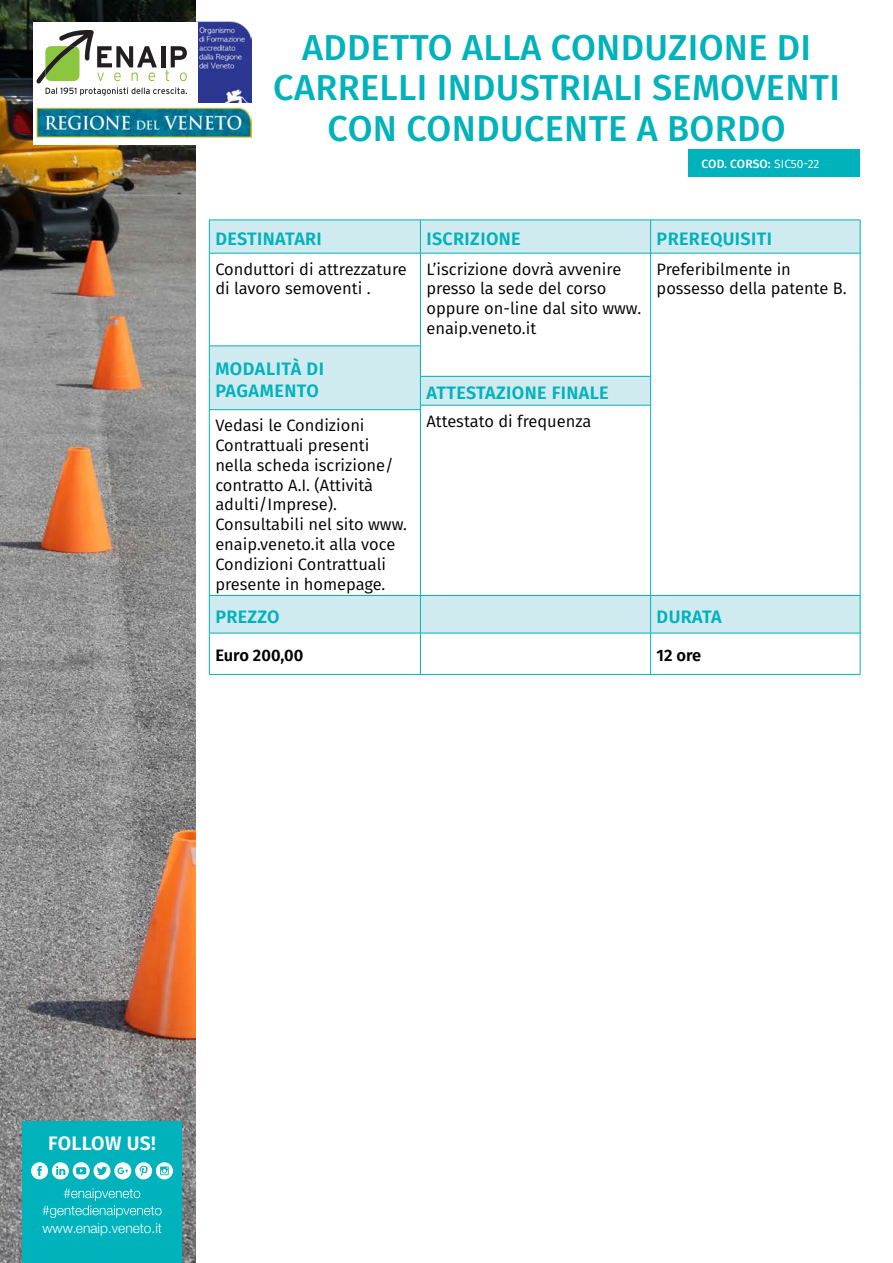
<style>
.page{position:relative;width:893px;height:1263px;background:#fff}
.page>*{position:absolute;margin:0;border:0;box-sizing:border-box;transform-origin:0 0}
.t1{font:500 36px/40.5px "Fira Sans";letter-spacing:.01em;color:#00b2bc;text-align:center}
.t2{font:600 19.5px "Fira Sans";letter-spacing:.015em;color:#fff}
.t3{font:600 18px "Fira Sans";letter-spacing:.02em;color:#00b2bc}
.t4{font:16.5px/19.8px "Fira Sans";color:#000}
.t5{font:600 16.5px "Fira Sans";color:#000}
.t6{font:300 13.8px "Helvetica Neue";color:#fff}
.t7{font:500 12px "Fira Sans";letter-spacing:.005em;color:#fff}
.s1{font-weight:400}
</style>
<div class="page">
<svg style="left:210px;top:221px;width:650px;height:412px"></svg>
<hr style="left:209px;top:220px;width:211px;height:1px;background:#00b2bc">
<hr style="left:209px;top:220px;width:1px;height:33px;background:#00b2bc">
<hr style="left:420px;top:220px;width:231px;height:1px;background:#00b2bc">
<hr style="left:420px;top:220px;width:1px;height:33px;background:#00b2bc">
<hr style="left:651px;top:220px;width:209px;height:1px;background:#00b2bc">
<hr style="left:650px;top:220px;width:1px;height:33px;background:#00b2bc">
<hr style="left:860px;top:220px;width:1px;height:33px;background:#00b2bc">
<hr style="left:209px;top:253px;width:211px;height:1px;background:#00b2bc">
<hr style="left:209px;top:253px;width:1px;height:93px;background:#00b2bc">
<hr style="left:420px;top:253px;width:231px;height:1px;background:#00b2bc">
<hr style="left:420px;top:253px;width:1px;height:93px;background:#00b2bc">
<hr style="left:651px;top:253px;width:209px;height:1px;background:#00b2bc">
<hr style="left:650px;top:253px;width:1px;height:93px;background:#00b2bc">
<hr style="left:860px;top:253px;width:1px;height:93px;background:#00b2bc">
<hr style="left:209px;top:346px;width:212px;height:1px;background:#00b2bc">
<hr style="left:209px;top:346px;width:1px;height:30px;background:#00b2bc">
<hr style="left:420px;top:346px;width:1px;height:30px;background:#00b2bc">
<hr style="left:650px;top:346px;width:1px;height:30px;background:#00b2bc">
<hr style="left:860px;top:346px;width:1px;height:30px;background:#00b2bc">
<hr style="left:420px;top:376px;width:231px;height:1px;background:#00b2bc">
<svg style="left:209px;top:376px;width:1px;height:33px"></svg>
<hr style="left:420px;top:405px;width:231px;height:1px;background:#00b2bc">
<svg style="left:420px;top:376px;width:1px;height:33px"></svg>
<svg style="left:650px;top:376px;width:1px;height:34px"></svg>
<svg style="left:860px;top:376px;width:1px;height:34px"></svg>
<hr style="left:209px;top:409px;width:212px;height:1px;background:#00b2bc">
<hr style="left:209px;top:410px;width:1px;height:185px;background:#00b2bc">
<hr style="left:420px;top:410px;width:1px;height:185px;background:#00b2bc">
<hr style="left:650px;top:410px;width:1px;height:185px;background:#00b2bc">
<hr style="left:860px;top:410px;width:1px;height:185px;background:#00b2bc">
<hr style="left:209px;top:595px;width:211px;height:1px;background:#00b2bc">
<hr style="left:209px;top:596px;width:1px;height:37px;background:#00b2bc">
<hr style="left:420px;top:595px;width:231px;height:1px;background:#00b2bc">
<hr style="left:420px;top:596px;width:1px;height:37px;background:#00b2bc">
<hr style="left:651px;top:595px;width:209px;height:1px;background:#00b2bc">
<hr style="left:650px;top:596px;width:1px;height:37px;background:#00b2bc">
<hr style="left:860px;top:596px;width:1px;height:37px;background:#00b2bc">
<hr style="left:209px;top:633px;width:211px;height:1px;background:#00b2bc">
<hr style="left:209px;top:633px;width:1px;height:41px;background:#00b2bc">
<hr style="left:420px;top:633px;width:231px;height:1px;background:#00b2bc">
<hr style="left:420px;top:633px;width:1px;height:41px;background:#00b2bc">
<hr style="left:651px;top:633px;width:209px;height:1px;background:#00b2bc">
<hr style="left:650px;top:633px;width:1px;height:41px;background:#00b2bc">
<hr style="left:860px;top:633px;width:1px;height:41px;background:#00b2bc">
<hr style="left:209px;top:674px;width:211px;height:1px;background:#00b2bc">
<hr style="left:420px;top:674px;width:231px;height:1px;background:#00b2bc">
<hr style="left:651px;top:674px;width:209px;height:1px;background:#00b2bc">
<img style="left:0;top:0;width:196px;height:1263px">
<img style="left:198px;top:22px;width:53px;height:80px">
<div style="left:22px;top:1121px;width:160px;height:142px;background:#00b2bc"></div>
<svg style="left:31px;top:1162px;width:142px;height:17px"></svg>
<svg style="left:42px;top:1188px;width:120px;height:30px"></svg>
<div style="left:688px;top:149px;width:172px;height:27px;background:#00b2bc"></div>
<div style="left:33px;top:22px;width:165px;height:123px;background:#fff"></div>
<svg style="left:36px;top:30px;width:151px;height:66px"></svg>
<img style="left:36px;top:108px;width:216px;height:29px">
<p class="t1" style="left:273px;top:25px;width:568px">ADDETTO ALLA CONDUZIONE DI<br>CARRELLI INDUSTRIALI SEMOVENTI<br>CON CONDUCENTE A BORDO</p>
<p class="t7" style="left:702px;top:155px;width:119px">COD. CORSO: <span class="s1">SIC50-22</span></p>
<p class="t3" style="left:215px;top:224px;width:108px">DESTINATARI</p>
<p class="t3" style="left:426px;top:224px;width:96px">ISCRIZIONE</p>
<p class="t3" style="left:657px;top:224px;width:117px">PREREQUISITI</p>
<p class="t4" style="left:215px;top:259px;width:193px">Conduttori di attrezzature di lavoro semoventi .</p>
<p class="t4" style="left:426px;top:259px;width:216px">L’iscrizione dovrà avvenire presso la sede del corso oppure on-line dal sito www. enaip.veneto.it</p>
<p class="t4" style="left:657px;top:259px;width:191px">Preferibilmente in possesso della patente B.</p>
<p class="t3" style="left:215px;top:354px;width:110px">MODALITÀ DI</p>
<p class="t3" style="left:215px;top:376px;width:105px">PAGAMENTO</p>
<p class="t3" style="left:426px;top:378px;width:184px">ATTESTAZIONE FINALE</p>
<p class="t4" style="left:215px;top:415px;width:151px">Vedasi le Condizioni</p>
<p class="t4" style="left:426px;top:411px;width:166px">Attestato di frequenza</p>
<p class="t4" style="left:215px;top:435px;width:180px">Contrattuali presenti nella scheda iscrizione/ contratto A.I. (Attività adulti/Imprese).</p>
<p class="t4" style="left:215px;top:514px;width:193px">Consultabili nel sito www. enaip.veneto.it alla voce<br>Condizioni Contrattuali presente in homepage.</p>
<p class="t3" style="left:215px;top:602px;width:66px">PREZZO</p>
<p class="t3" style="left:657px;top:602px;width:67px">DURATA</p>
<p class="t5" style="left:215px;top:642px;width:90px">Euro 200,00</p>
<p class="t5" style="left:657px;top:642px;width:46px">12 ore</p>
<p class="t2" style="left:48px;top:1128px;width:109px">FOLLOW US!</p>
<p class="t6" style="left:42px;top:1216px;width:121px">www.enaip.veneto.it</p>
</div>
